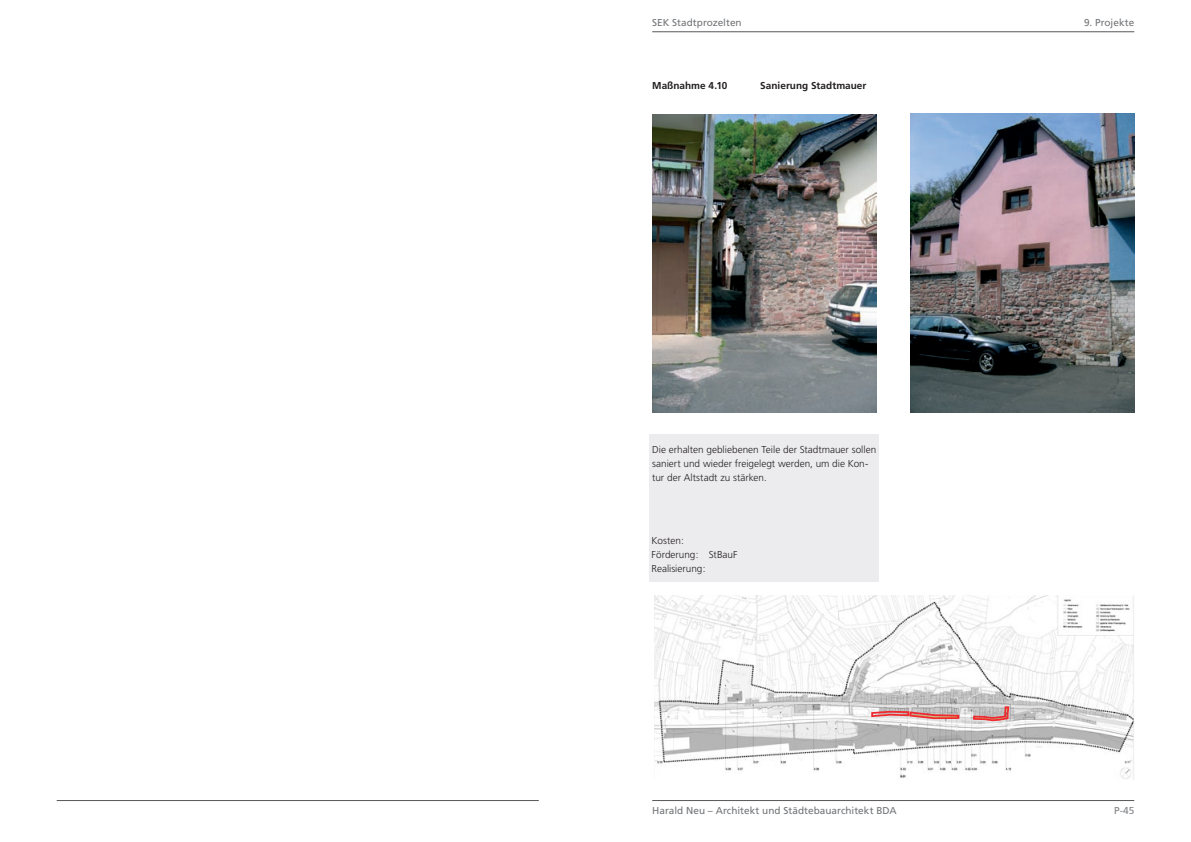
<style>
.page{position:relative;width:1191px;height:842px;background:#fff}
.page>*{position:absolute;margin:0;border:0;box-sizing:border-box;transform-origin:0 0}
.Normal__Web{font:300 10px/14px "Frutiger";color:#231f20}
.t1{font:10px "Frutiger";color:#727477}
.überschriften{font:700 10px "Frutiger";letter-spacing:.005em;color:#231f20}
.t2{font:10px "Frutiger";color:#808285}
</style>
<div class="page">
<div style="left:649px;top:434px;width:230px;height:148px;background:#ececee"></div>
<hr style="left:57px;top:800px;width:482px;height:1px;background:#57585a">
<hr style="left:652px;top:800px;width:482px;height:1px;background:#57585a">
<hr style="left:652px;top:32px;width:482px;height:1px;background:#57585a">
<img style="left:910px;top:114px;width:224px;height:299px">
<img style="left:652px;top:114px;width:224px;height:299px">
<img style="left:654px;top:596px;width:480px;height:184px">
<svg style="left:972px;top:705px;width:38px;height:17px"></svg>
<svg style="left:870px;top:710px;width:90px;height:10px"></svg>
<p class="t1" style="left:652px;top:17px;width:91px">SEK Stadtprozelten</p>
<p class="überschriften" style="left:652px;top:80px;width:77px">Maßnahme 4.10</p>
<p class="überschriften" style="left:760px;top:80px;width:108px">Sanierung Stadtmauer</p>
<p class="Normal__Web" style="left:652px;top:443px;width:225px">Die erhalten gebliebenen Teile der Stadtmauer sollen saniert und wieder freigelegt werden, um die Kon&shy;tur der Altstadt zu stärken.</p>
<p class="Normal__Web" style="left:651px;top:534px;width:55px">Kosten:<br>Förderung:<br>Realisierung:</p>
<p class="Normal__Web" style="left:709px;top:548px;width:30px">StBauF</p>
<p class="t1" style="left:1084px;top:16px;width:52px">9. Projekte</p>
<p class="t1" style="left:652px;top:805px;width:246px">Harald Neu – Architekt und Städtebauarchitekt BDA</p>
<p class="t2" style="left:1114px;top:805px;width:22px">P-45</p>
</div>
